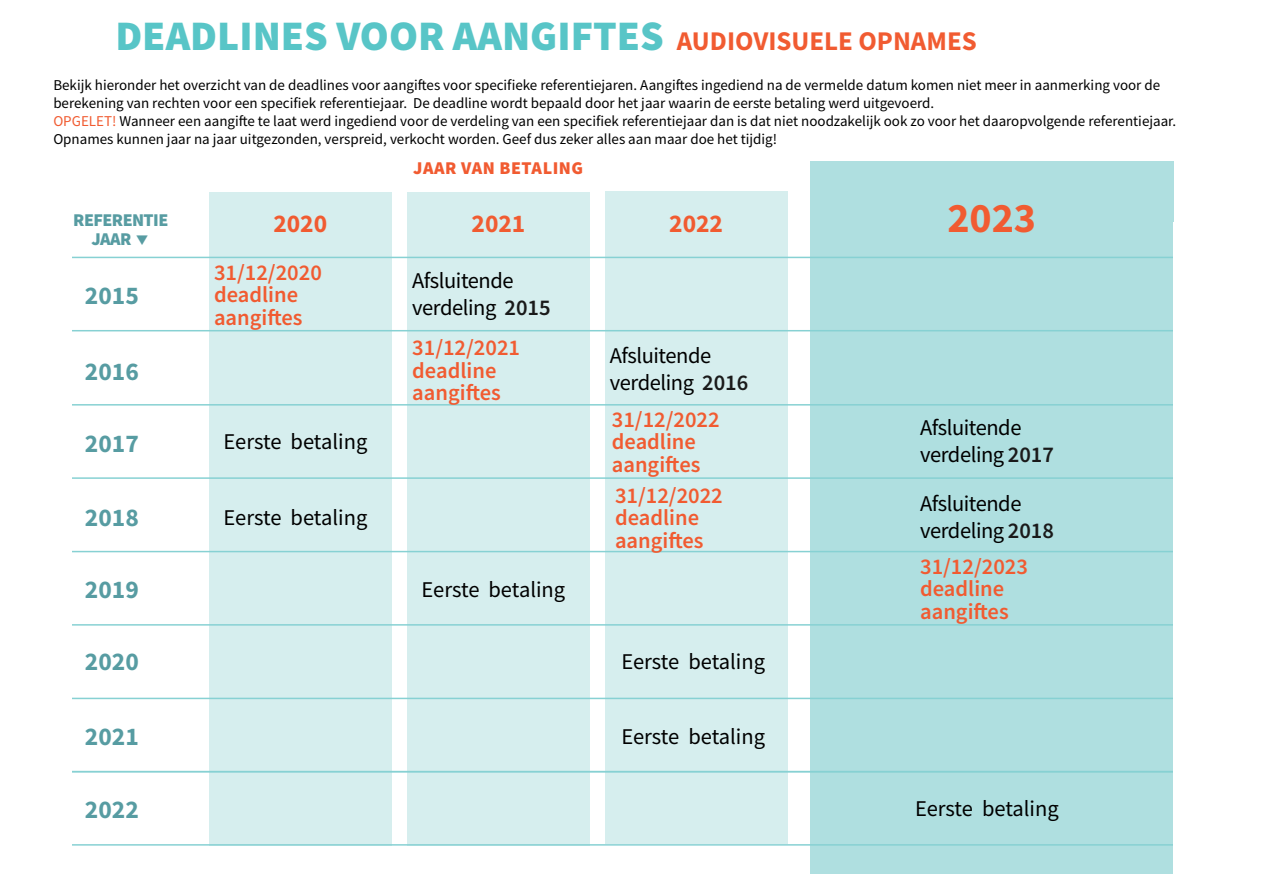
<style>
.page{position:relative;width:1263px;height:893px;background:#fff}
.page>*{position:absolute;margin:0;border:0;box-sizing:border-box;transform-origin:0 0}
.t1{font:900 42px "Source Sans Pro";color:#58c5c7}
.t2{font:700 42px "Source Sans Pro";color:#f15b31}
.t3{font:700 25.5px "Source Sans Pro";color:#579ca2}
.t4{font:700 25.5px "Source Sans Pro";color:#f15b31}
.t5{font:600 22.5px/22.5px "Source Sans Pro";color:#f15b31}
.t6{font:22.5px/27px "Source Sans Pro";letter-spacing:-.02em;color:#000}
.t7{font:22.5px "Source Sans Pro";color:#000}
.t8{font:900 18px "Source Sans Pro";letter-spacing:.03em;color:#f15b31}
.t9{font:900 18px/19.5px "Source Sans Pro";letter-spacing:-.03em;color:#579ca2}
.t10{font:15px/18px "Source Sans Pro";color:#000}
.s1{font-weight:700;font-size:27px;color:#f15b31}
.s2{color:#f15b31}
.s3{font-weight:600;color:#1a1a1a}
</style>
<div class="page">
<div style="left:209px;top:192px;width:183px;height:654px;background:#d6eeee"></div>
<div style="left:407px;top:192px;width:183px;height:654px;background:#d6eeee"></div>
<div style="left:605px;top:192px;width:182px;height:652px;background:#d6eeee"></div>
<div style="left:810px;top:161px;width:363px;height:713px;background:#afdfe0"></div>
<svg style="left:72px;top:257px;width:1101px;height:74px"></svg>
<svg style="left:72px;top:404px;width:1101px;height:75px"></svg>
<svg style="left:72px;top:551px;width:1101px;height:75px"></svg>
<svg style="left:72px;top:698px;width:1101px;height:73px"></svg>
<svg style="left:72px;top:771px;width:1101px;height:75px"></svg>
<h1 class="t1" style="left:115px;top:7px;width:863px">DEADLINES VOOR AANGIFTES <span class="s1">AUDIOVISUELE OPNAMES</span></h1>
<p class="t10" style="left:53px;top:76px;width:1124px">Bekijk hieronder het overzicht van de deadlines voor aangiftes voor specifieke referentiejaren. Aangiftes ingediend na de vermelde datum komen niet meer in aanmerking voor de berekening van rechten voor een specifiek referentiejaar. De deadline wordt bepaald door het jaar waarin de eerste betaling werd uitgevoerd.<br><span class="s2">OPGELET!</span> Wanneer een aangifte te laat werd ingediend voor de verdeling van een specifiek referentiejaar dan is dat niet noodzakelijk ook zo voor het daaropvolgende referentiejaar.<br>Opnames kunnen jaar na jaar uitgezonden, verspreid, verkocht worden. Geef dus zeker alles aan maar doe het tijdig!</p>
<p class="t8" style="left:413px;top:156px;width:172px">JAAR VAN BETALING</p>
<p class="t9" style="left:91px;top:210px;width:78px;text-indent:-18px">REFERENTIE<br>JAAR</p>
<h2 class="t4" style="left:273px;top:207px;width:55px">2020</h2>
<h2 class="t4" style="left:472px;top:206px;width:55px">2021</h2>
<h2 class="t4" style="left:669px;top:207px;width:55px">2022</h2>
<h1 class="t2" style="left:947px;top:190px;width:90px">2023</h1>
<h2 class="t3" style="left:85px;top:278px;width:55px">2015</h2>
<h3 class="t5" style="left:214px;top:261px;width:109px">31/12/2020 deadline aangiftes</h3>
<h3 class="t6" style="left:412px;top:267px;width:140px">Afsluitende verdeling <span class="s3">2015</span></h3>
<h2 class="t3" style="left:85px;top:354px;width:55px">2016</h2>
<h3 class="t5" style="left:412px;top:336px;width:109px">31/12/2021 deadline aangiftes</h3>
<h3 class="t6" style="left:610px;top:342px;width:140px">Afsluitende verdeling <span class="s3">2016</span></h3>
<h2 class="t3" style="left:85px;top:426px;width:55px">2017</h2>
<h2 class="t3" style="left:85px;top:500px;width:55px">2018</h2>
<h3 class="t7" style="left:224px;top:428px;width:145px">Eerste betaling</h3>
<h3 class="t7" style="left:224px;top:503px;width:145px">Eerste betaling</h3>
<h3 class="t5" style="left:612px;top:408px;width:109px">31/12/2022 deadline aangiftes</h3>
<h3 class="t5" style="left:615px;top:484px;width:109px">31/12/2022 deadline aangiftes</h3>
<h3 class="t6" style="left:920px;top:414px;width:135px">Afsluitende verdeling <span class="s3">2017</span></h3>
<h3 class="t6" style="left:920px;top:489px;width:135px">Afsluitende verdeling <span class="s3">2018</span></h3>
<h2 class="t3" style="left:85px;top:572px;width:55px">2019</h2>
<h3 class="t7" style="left:422px;top:575px;width:145px">Eerste betaling</h3>
<h3 class="t5" style="left:920px;top:555px;width:109px">31/12/2023 deadline aangiftes</h3>
<h2 class="t3" style="left:85px;top:645px;width:55px">2020</h2>
<h3 class="t7" style="left:621px;top:647px;width:145px">Eerste betaling</h3>
<h2 class="t3" style="left:85px;top:719px;width:55px">2021</h2>
<h3 class="t7" style="left:621px;top:722px;width:145px">Eerste betaling</h3>
<h2 class="t3" style="left:85px;top:793px;width:55px">2022</h2>
<h3 class="t7" style="left:915px;top:794px;width:145px">Eerste betaling</h3>
</div>
